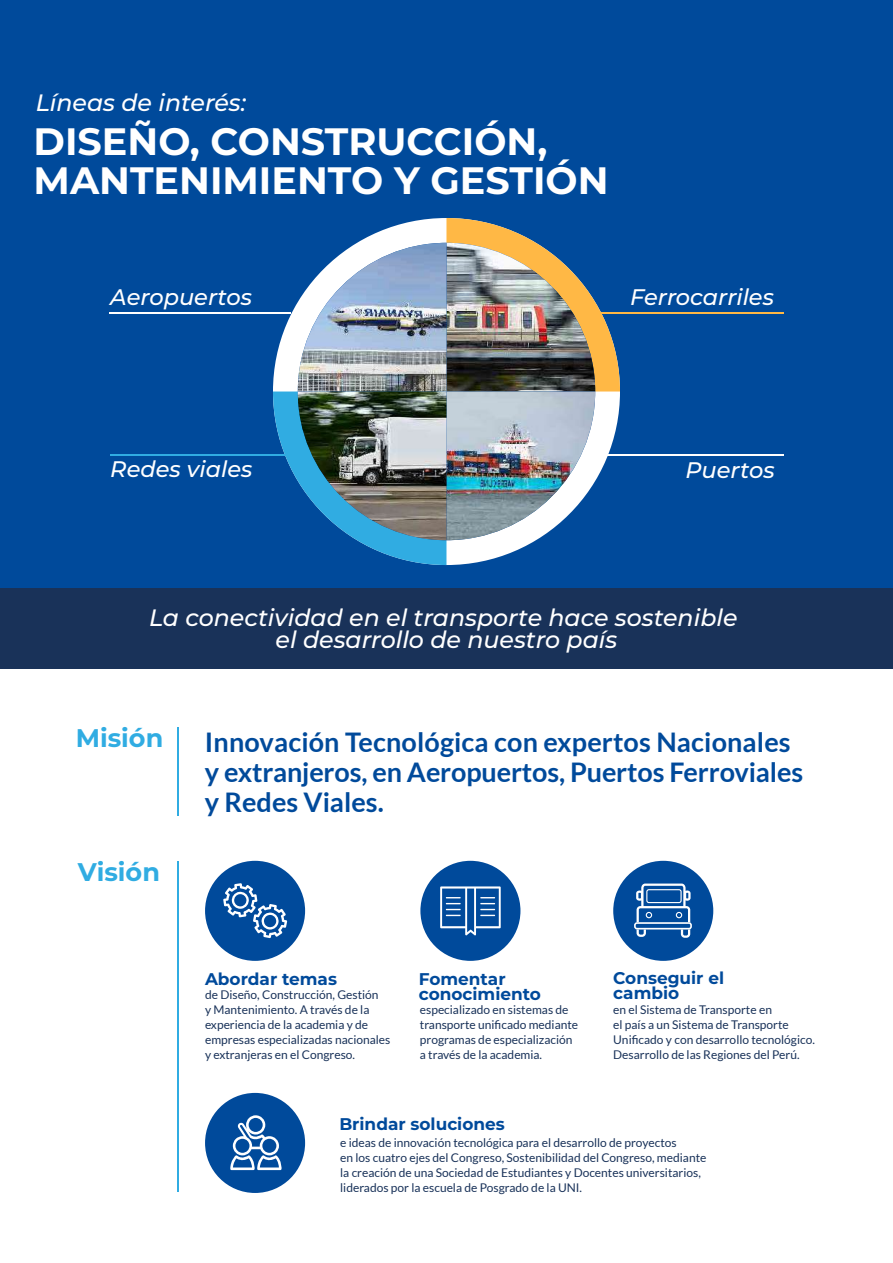
<style>
.page{position:relative;width:893px;height:1263px;background:#fff}
.page>*{position:absolute;margin:0;border:0;box-sizing:border-box;transform-origin:0 0}
.t1{font:700 38.1px/39.3px "Montserrat";color:#fff}
.t2{font:700 27px/30px "Lato";color:#004a9b}
.t3{font:700 25.5px "Montserrat";color:#30ace2}
.t4{font:italic 500 23.7px/22.5px "Montserrat";color:#fff;text-align:center}
.t5{font:italic 500 22.5px "Montserrat";color:#fff}
.t6{font:700 16.95px/15px "Montserrat";color:#004a9b}
.t7{font:12px/15px "Lato";color:#193259}
</style>
<div class="page">
<div style="left:0;top:0;width:893px;height:647px;background:#004a9b"></div>
<svg style="left:273px;top:218px;width:347px;height:347px"></svg>
<img style="left:298px;top:243px;width:297px;height:297px">
<div style="left:0;top:588px;width:893px;height:81px;background:#193259"></div>
<hr style="left:109px;top:312px;width:181px;height:2px;background:#fff">
<hr style="left:111px;top:455px;width:181px;height:1px;background:#30ace2">
<hr style="left:598px;top:312px;width:186px;height:2px;background:#ffb845">
<hr style="left:603px;top:455px;width:181px;height:1px;background:#fff">
<div style="left:205px;top:861px;width:100px;height:100px;background:#004a9b;border-radius:50%"></div>
<div style="left:420px;top:861px;width:100px;height:100px;background:#004a9b;border-radius:50%"></div>
<div style="left:613px;top:861px;width:100px;height:100px;background:#004a9b;border-radius:50%"></div>
<div style="left:205px;top:1093px;width:100px;height:100px;background:#004a9b;border-radius:50%"></div>
<hr style="left:177px;top:727px;width:1px;height:89px;background:#30ace2">
<hr style="left:177px;top:861px;width:1px;height:330px;background:#30ace2">
<svg style="left:223px;top:883px;width:64px;height:55px"></svg>
<svg style="left:634px;top:883px;width:58px;height:55px"></svg>
<svg style="left:440px;top:886px;width:61px;height:50px"></svg>
<svg style="left:230px;top:1115px;width:52px;height:55px"></svg>
<h3 class="t4" style="left:36px;top:90px;width:212px">Líneas de interés:</h3>
<h1 class="t1" style="left:34px;top:119px;width:576px">DISEÑO, CONSTRUCCIÓN,<br>MANTENIMIENTO Y GESTIÓN</h1>
<h3 class="t5" style="left:110px;top:281px;width:143px">Aeropuertos</h3>
<h3 class="t5" style="left:630px;top:281px;width:145px">Ferrocarriles</h3>
<h3 class="t5" style="left:110px;top:454px;width:144px">Redes viales</h3>
<h3 class="t5" style="left:685px;top:454px;width:91px">Puertos</h3>
<h3 class="t4" style="left:149px;top:605px;width:590px">La conectividad en el transporte hace sostenible el desarrollo de nuestro país</h3>
<h3 class="t3" style="left:76px;top:719px;width:89px">Misión</h3>
<h3 class="t3" style="left:78px;top:853px;width:84px">Visión</h3>
<h2 class="t2" style="left:205px;top:727px;width:600px">Innovación Tecnológica con expertos Nacionales y extranjeros, en Aeropuertos, Puertos Ferroviales y Redes Viales.</h2>
<h3 class="t6" style="left:205px;top:971px;width:133px">Abordar temas</h3>
<p class="t7" style="left:205px;top:987px;width:187px">de Diseño, Construcción, Gestión<br>y Mantenimiento. A través de la experiencia de la academia y de empresas especializadas nacionales y extranjeras en el Congreso.</p>
<h3 class="t6" style="left:419px;top:971px;width:124px">Fomentar conocimiento</h3>
<p class="t7" style="left:420px;top:1002px;width:160px">especializado en sistemas de transporte unificado mediante programas de especialización a través de la academia.</p>
<h3 class="t6" style="left:613px;top:970px;width:112px">Conseguir el cambio</h3>
<p class="t7" style="left:613px;top:1002px;width:203px">en el Sistema de Transporte en<br>el país a un Sistema de Transporte Unificado y con desarrollo tecnológico.<br>Desarrollo de las Regiones del Perú.</p>
<h3 class="t6" style="left:339px;top:1116px;width:167px">Brindar soluciones</h3>
<p class="t7" style="left:340px;top:1134px;width:368px">e ideas de innovación tecnológica para el desarrollo de proyectos<br>en los cuatro ejes del Congreso, Sostenibilidad del Congreso, mediante la creación de una Sociedad de Estudiantes y Docentes universitarios, liderados por la escuela de Posgrado de la UNI.</p>
</div>
